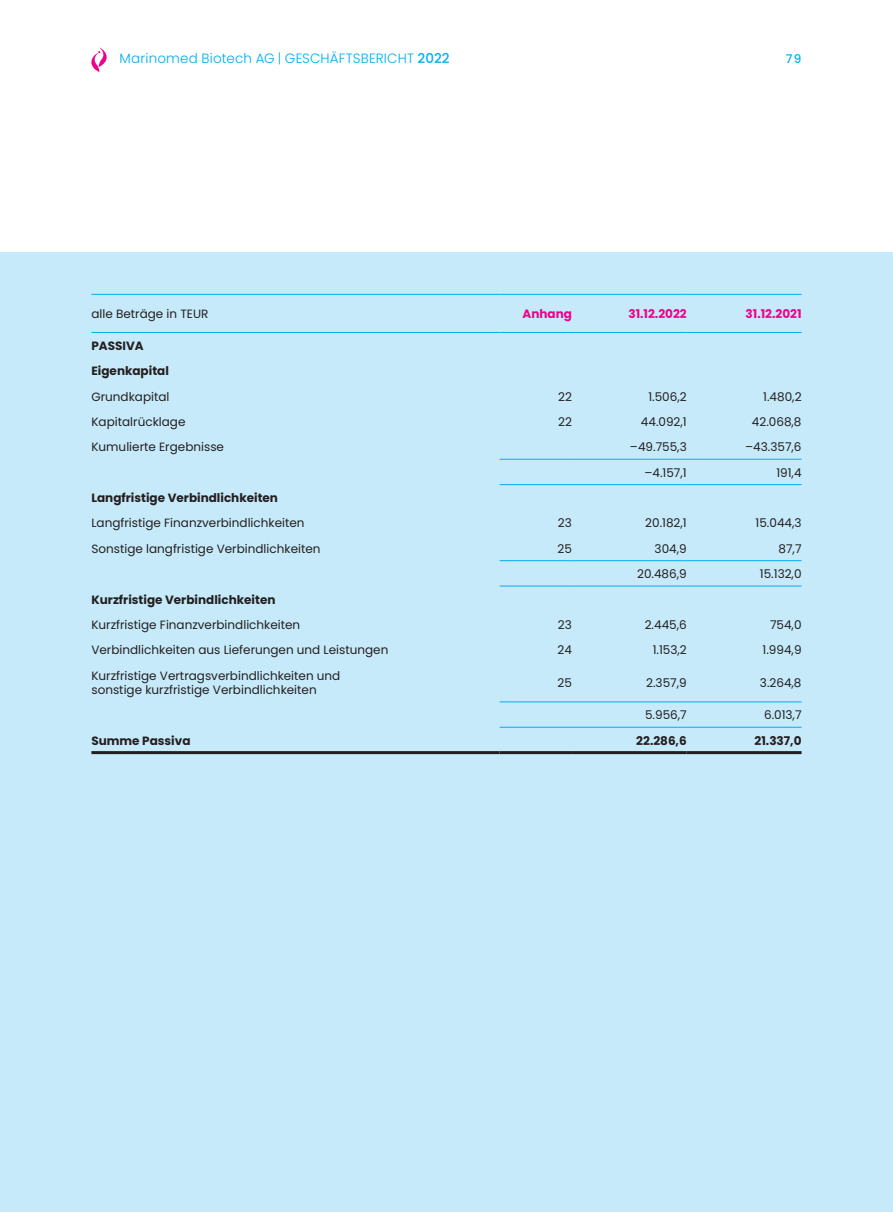
<style>
.page{position:relative;width:893px;height:1212px;background:#fff}
.page>*{position:absolute;margin:0;border:0;box-sizing:border-box;transform-origin:0 0}
.t1{font:300 13.5px "Poppins";letter-spacing:.01em;color:#00aeef}
.t2{font:12px/14.4px "Poppins";color:#231f20}
.t3{font:700 12px/25.3px "Poppins";color:#231f20}
.t4{font:700 12px "Poppins";color:#ed028c}
.t5{font:500 12px "Poppins";color:#00aeef}
.s1{font-weight:500}
</style>
<div class="page">
<div style="left:0;top:252px;width:893px;height:960px;background:#c6eafa"></div>
<hr style="left:91px;top:294px;width:409px;height:1px;background:#00aeef">
<hr style="left:500px;top:294px;width:72px;height:1px;background:#00aeef">
<hr style="left:572px;top:294px;width:115px;height:1px;background:#00aeef">
<hr style="left:687px;top:294px;width:114px;height:1px;background:#00aeef">
<hr style="left:91px;top:332px;width:409px;height:1px;background:#00aeef">
<hr style="left:500px;top:332px;width:72px;height:1px;background:#00aeef">
<hr style="left:572px;top:332px;width:115px;height:1px;background:#00aeef">
<hr style="left:687px;top:332px;width:114px;height:1px;background:#00aeef">
<hr style="left:500px;top:459px;width:72px;height:1px;background:#00aeef">
<hr style="left:572px;top:459px;width:115px;height:1px;background:#00aeef">
<hr style="left:687px;top:459px;width:114px;height:1px;background:#00aeef">
<hr style="left:500px;top:484px;width:72px;height:1px;background:#00aeef">
<hr style="left:572px;top:484px;width:115px;height:1px;background:#00aeef">
<hr style="left:687px;top:484px;width:114px;height:1px;background:#00aeef">
<hr style="left:500px;top:560px;width:72px;height:1px;background:#00aeef">
<hr style="left:572px;top:560px;width:115px;height:1px;background:#00aeef">
<hr style="left:687px;top:560px;width:114px;height:1px;background:#00aeef">
<hr style="left:500px;top:586px;width:72px;height:1px;background:#00aeef">
<hr style="left:572px;top:586px;width:115px;height:1px;background:#00aeef">
<hr style="left:687px;top:586px;width:114px;height:1px;background:#00aeef">
<hr style="left:500px;top:701px;width:72px;height:1px;background:#00aeef">
<hr style="left:572px;top:701px;width:115px;height:1px;background:#00aeef">
<hr style="left:687px;top:701px;width:114px;height:1px;background:#00aeef">
<hr style="left:500px;top:727px;width:72px;height:1px;background:#00aeef">
<hr style="left:572px;top:727px;width:115px;height:1px;background:#00aeef">
<hr style="left:687px;top:727px;width:114px;height:1px;background:#00aeef">
<hr style="left:91px;top:751px;width:409px;height:3px;background:#231f20">
<hr style="left:500px;top:751px;width:72px;height:3px;background:#231f20">
<hr style="left:572px;top:751px;width:115px;height:3px;background:#231f20">
<hr style="left:687px;top:751px;width:114px;height:3px;background:#231f20">
<svg style="left:91px;top:48px;width:16px;height:24px"></svg>
<p class="t1" style="left:119px;top:50px;width:332px">Marinomed Biotech AG | GESCHÄFTSBERICHT <span class="s1">2022</span></p>
<p class="t5" style="left:786px;top:52px;width:17px">79</p>
<p class="t2" style="left:91px;top:307px;width:119px">alle Beträge in TEUR</p>
<p class="t4" style="left:522px;top:307px;width:51px">Anhang</p>
<p class="t4" style="left:628px;top:307px;width:60px">31.12.2022</p>
<p class="t4" style="left:746px;top:307px;width:57px">31.12.2021</p>
<p class="t3" style="left:91px;top:333px;width:79px">PASSIVA<br>Eigenkapital</p>
<p class="t2" style="left:91px;top:389px;width:80px">Grundkapital</p>
<p class="t2" style="left:558px;top:389px;width:15px">22</p>
<p class="t2" style="left:648px;top:389px;width:40px">1.506,2</p>
<p class="t2" style="left:763px;top:389px;width:40px">1.480,2</p>
<p class="t2" style="left:91px;top:415px;width:96px">Kapitalrücklage</p>
<p class="t2" style="left:558px;top:415px;width:15px">22</p>
<p class="t2" style="left:641px;top:415px;width:47px">44.092,1</p>
<p class="t2" style="left:752px;top:415px;width:51px">42.068,8</p>
<p class="t2" style="left:91px;top:440px;width:134px">Kumulierte Ergebnisse</p>
<p class="t2" style="left:630px;top:440px;width:58px">–49.755,3</p>
<p class="t2" style="left:745px;top:440px;width:58px">–43.357,6</p>
<p class="t2" style="left:644px;top:465px;width:44px">–4.157,1</p>
<p class="t2" style="left:776px;top:465px;width:27px">191,4</p>
<p class="t3" style="left:91px;top:485px;width:188px">Langfristige Verbindlichkeiten</p>
<p class="t2" style="left:91px;top:516px;width:215px">Langfristige Finanzverbindlichkeiten</p>
<p class="t2" style="left:558px;top:516px;width:15px">23</p>
<p class="t2" style="left:645px;top:516px;width:43px">20.182,1</p>
<p class="t2" style="left:756px;top:516px;width:47px">15.044,3</p>
<p class="t2" style="left:91px;top:541px;width:231px">Sonstige langfristige Verbindlichkeiten</p>
<p class="t2" style="left:557px;top:541px;width:16px">25</p>
<p class="t2" style="left:655px;top:541px;width:34px">304,9</p>
<p class="t2" style="left:778px;top:541px;width:25px">87,7</p>
<p class="t2" style="left:637px;top:567px;width:51px">20.486,9</p>
<p class="t2" style="left:760px;top:567px;width:43px">15.132,0</p>
<p class="t3" style="left:91px;top:587px;width:186px">Kurzfristige Verbindlichkeiten</p>
<p class="t2" style="left:91px;top:617px;width:210px">Kurzfristige Finanzverbindlichkeiten</p>
<p class="t2" style="left:558px;top:617px;width:15px">23</p>
<p class="t2" style="left:645px;top:617px;width:44px">2.445,6</p>
<p class="t2" style="left:770px;top:617px;width:33px">754,0</p>
<p class="t2" style="left:91px;top:643px;width:298px">Verbindlichkeiten aus Lieferungen und Leistungen</p>
<p class="t2" style="left:557px;top:643px;width:16px">24</p>
<p class="t2" style="left:653px;top:643px;width:36px">1.153,2</p>
<p class="t2" style="left:763px;top:643px;width:40px">1.994,9</p>
<p class="t2" style="left:91px;top:668px;width:250px">Kurzfristige Vertragsverbindlichkeiten und sonstige kurzfristige Verbindlichkeiten</p>
<p class="t2" style="left:557px;top:675px;width:16px">25</p>
<p class="t2" style="left:646px;top:675px;width:42px">2.357,9</p>
<p class="t2" style="left:760px;top:675px;width:43px">3.264,8</p>
<p class="t2" style="left:645px;top:708px;width:43px">5.956,7</p>
<p class="t2" style="left:764px;top:708px;width:39px">6.013,7</p>
<p class="t3" style="left:91px;top:728px;width:101px">Summe Passiva</p>
<p class="t3" style="left:636px;top:728px;width:52px">22.286,6</p>
<p class="t3" style="left:755px;top:728px;width:48px">21.337,0</p>
</div>
